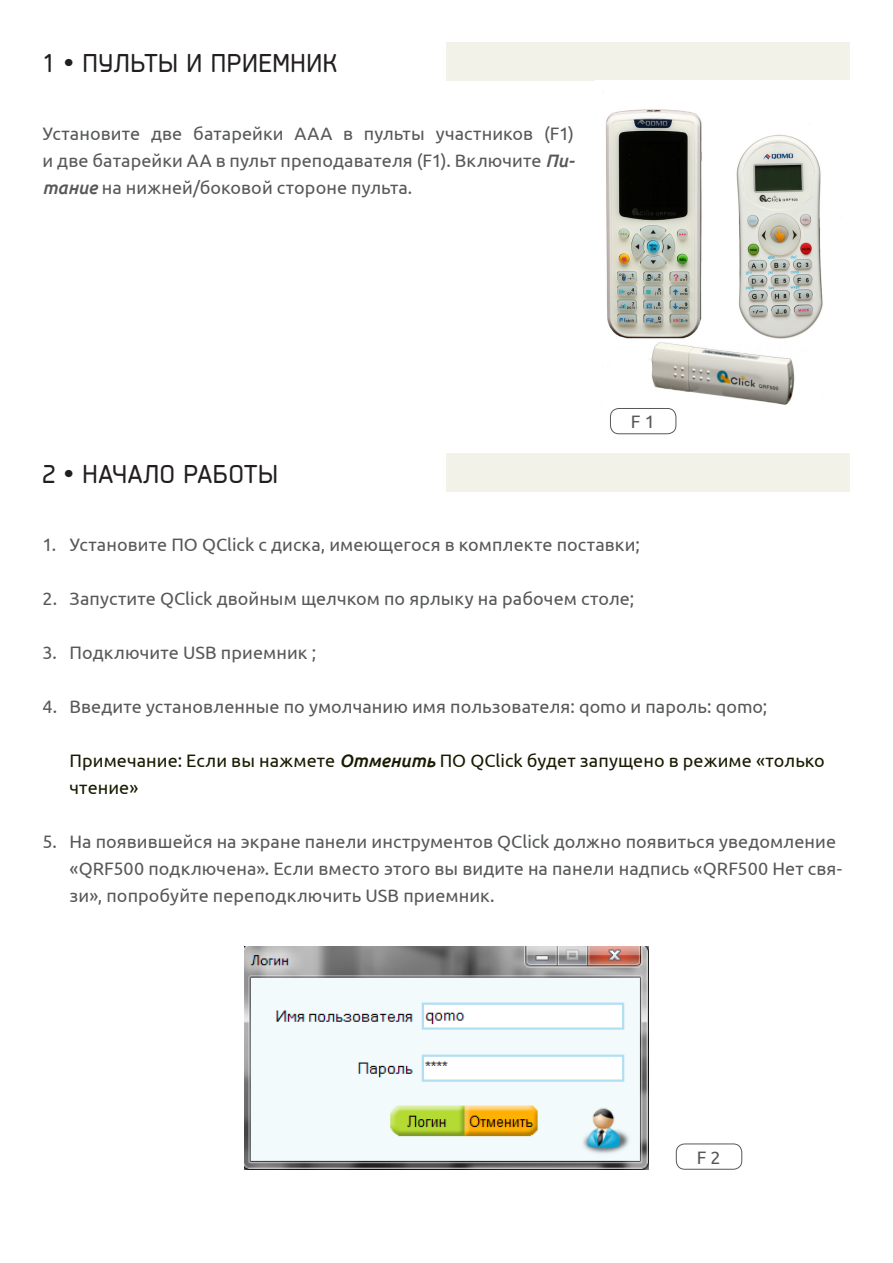
<style>
.page{position:relative;width:893px;height:1263px;background:#fff}
.page>*{position:absolute;margin:0;border:0;box-sizing:border-box;transform-origin:0 0}
.t1{font:27px "PF Isotext Pro";letter-spacing:.02em;color:#231f20}
.Paragraph_Style_1{font:18px/27px "Ubuntu";letter-spacing:.005em;color:#57585a;text-align:justify}
.t2{font:18px/27px "Ubuntu";letter-spacing:.005em;color:#191a00}
.s1{font-family:"Bebas Neue Cyrillic"}
.s2{font-weight:500;font-style:italic}
</style>
<div class="page">
<div style="left:446px;top:43px;width:404px;height:38px;background:#f2f2e9"></div>
<div style="left:446px;top:453px;width:404px;height:39px;background:#f2f2e9"></div>
<img style="left:605px;top:109px;width:218px;height:296px">
<img style="left:244px;top:947px;width:405px;height:222px">
<div style="left:676px;top:1144px;width:66px;height:25px;border:1px solid #57585a;border-radius:9px"></div>
<div style="left:610px;top:408px;width:66px;height:26px;border:1px solid #57585a;border-radius:9px"></div>
<p class="t1" style="left:43px;top:47px;width:296px">1 <span class="s1">•</span> ПУЛЬТЫ И ПРИЕМНИК</p>
<p class="Paragraph_Style_1" style="left:43px;top:119px;width:534px">Установите две батарейки ААА в пульты участников (F1) и две батарейки АА в пульт преподавателя (F1). Включите <span class="s2">Пи&shy;тание</span> на нижней/боковой стороне пульта.</p>
<p class="t1" style="left:43px;top:458px;width:237px">2 <span class="s1">•</span> НАЧАЛО РАБОТЫ</p>
<p class="Paragraph_Style_1" style="left:631px;top:408px;width:25px">F 1</p>
<p class="Paragraph_Style_1" style="left:43px;top:530px;width:599px">1. Установите ПО QClick с диска, имеющегося в комплекте поставки;</p>
<p class="Paragraph_Style_1" style="left:43px;top:584px;width:593px">2. Запустите QClick двойным щелчком по ярлыку на рабочем столе;</p>
<p class="Paragraph_Style_1" style="left:43px;top:638px;width:275px">3. Подключите USB приемник ;</p>
<p class="Paragraph_Style_1" style="left:43px;top:692px;width:726px">4. Введите установленные по умолчанию имя пользователя: qomo и пароль: qomo;</p>
<p class="t2" style="left:70px;top:746px;width:757px">Примечание: Если вы нажмете <span class="s2">Отменить</span> ПО QClick будет запущено в режиме «только чтение»</p>
<p class="Paragraph_Style_1" style="left:70px;top:827px;width:774px;text-align:left;text-indent:-27px">5. На появившейся на экране панели инструментов QClick должно появиться уведомление «QRF500 подключена». Если вместо этого вы видите на панели надпись «QRF500 Нет свя&shy;зи», попробуйте переподключить USB приемник.</p>
<p class="Paragraph_Style_1" style="left:697px;top:1143px;width:25px">F 2</p>
</div>
